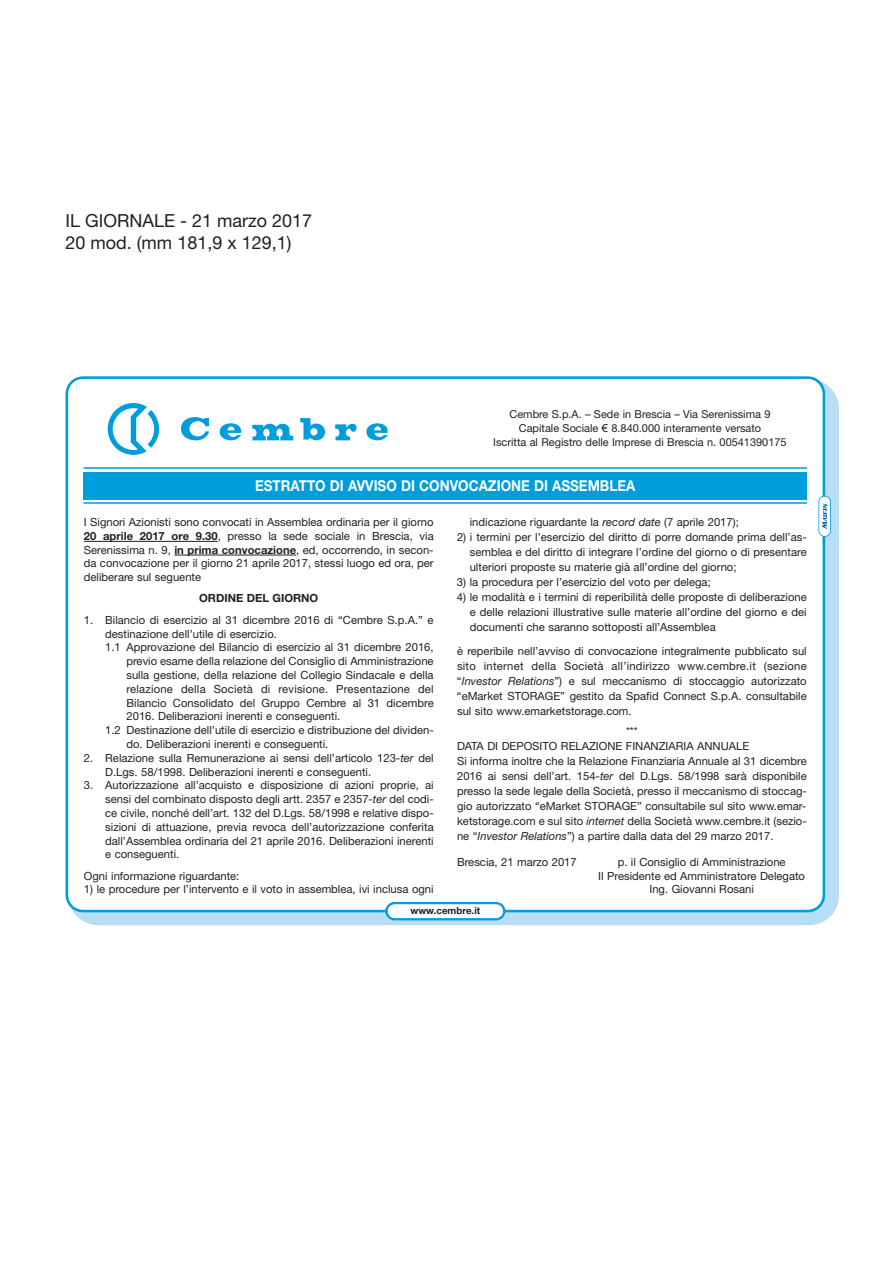
<style>
.page{position:relative;width:893px;height:1263px;background:#fff}
.page>*{position:absolute;margin:0;border:0;box-sizing:border-box;transform-origin:0 0}
.t1{font:18px/21.6px "Helvetica Neue";color:#231f20}
.t2{font:700 15px "Helvetica Neue";color:#fff;scale:.9 1}
.t3{font:11.25px/15px "Helvetica Neue";color:#231f20;text-align:justify}
.t4{font:11.25px "Helvetica Neue";letter-spacing:.02em;color:#231f20}
.t5{font:700 11.25px "Helvetica Neue";color:#231f20}
.t6{font:10.95px/14.1px "Helvetica Neue";color:#231f20;text-align:center}
.t7{font:700 9.75px "Helvetica Neue";color:#231f20}
.s1{font-family:"Arial";font-size:11.1px}
.s2{font-weight:700}
.s3{font-style:italic}
</style>
<div class="page">
<div style="left:68px;top:379px;width:771px;height:546px;background:#b7def4;border-radius:30px"></div>
<div style="left:66px;top:376px;width:759px;height:536px;background:#fff"></div>
<svg style="left:108px;top:403px;width:51px;height:52px;background:#a6ddf2"></svg>
<svg style="left:181px;top:417px;width:28px;height:23px"></svg>
<svg style="left:220px;top:423px;width:21px;height:17px"></svg>
<svg style="left:252px;top:424px;width:41px;height:16px"></svg>
<svg style="left:300px;top:418px;width:25px;height:22px"></svg>
<svg style="left:335px;top:424px;width:22px;height:16px"></svg>
<svg style="left:366px;top:423px;width:22px;height:17px"></svg>
<svg style="left:818px;top:496px;width:13px;height:41px"></svg>
<div style="left:83px;top:472px;width:724px;height:27px;background:#009ddc"></div>
<hr style="left:84px;top:541px;width:134px;height:1px;background:#231f20">
<hr style="left:174px;top:555px;width:122px;height:1px;background:#231f20">
<hr style="left:83px;top:502px;width:724px;height:2px;background:#009ddc">
<hr style="left:83px;top:467px;width:724px;height:2px;background:#009ddc">
<svg style="left:385px;top:902px;width:120px;height:18px;background:#bfe6f6"></svg>
<p class="t1" style="left:66px;top:210px;width:248px">IL GIORNALE - 21 marzo 2017<br>20 mod. (mm 181,9 x 129,1)</p>
<p class="t6" style="left:493px;top:406px;width:295px">Cembre S.p.A. – Sede in Brescia – Via Serenissima 9<br>Capitale Sociale <span class="s1">€</span> 8.840.000 interamente versato<br>Iscritta al Registro delle Imprese di Brescia n. 00541390175</p>
<p class="t2" style="left:255px;top:476px;width:424px">ESTRATTO DI AVVISO DI CONVOCAZIONE DI ASSEMBLEA</p>
<p class="t3" style="left:84px;top:515px;width:351px;line-height:13.6px">I Signori Azionisti sono convocati in Assemblea ordinaria per il giorno <span class="s2">20 aprile 2017 ore 9.30</span>, presso la sede sociale in Brescia, via Serenissima n. 9, <span class="s2">in prima convocazione</span>, ed, occorrendo, in secon&shy;da convocazione per il giorno 21 aprile 2017, stessi luogo ed ora, per deliberare sul seguente</p>
<p class="t5" style="left:199px;top:591px;width:121px">ORDINE DEL GIORNO</p>
<p class="t3" style="left:84px;top:612px;width:351px">1. Bilancio di esercizio al 31 dicembre 2016 di “Cembre S.p.A.” e</p>
<p class="t3" style="left:105px;top:626px;width:173px">destinazione dell’utile di esercizio.</p>
<p class="t3" style="left:105px;top:640px;width:330px">1.1 Approvazione del Bilancio di esercizio al 31 dicembre 2016,</p>
<p class="t3" style="left:126px;top:653px;width:309px">previo esame della relazione del Consiglio di Amministrazione</p>
<p class="t3" style="left:126px;top:667px;width:309px">sulla gestione, della relazione del Collegio Sindacale e della</p>
<p class="t4" style="left:126px;top:682px;width:309px">relazione della Società di revisione. Presentazione del</p>
<p class="t3" style="left:126px;top:695px;width:309px">Bilancio Consolidato del Gruppo Cembre al 31 dicembre</p>
<p class="t3" style="left:127px;top:709px;width:215px">2016. Deliberazioni inerenti e conseguenti.</p>
<p class="t3" style="left:105px;top:722px;width:330px">1.2 Destinazione dell’utile di esercizio e distribuzione del dividen-</p>
<p class="t3" style="left:127px;top:736px;width:203px">do. Deliberazioni inerenti e conseguenti.</p>
<p class="t3" style="left:105px;top:751px;width:330px;line-height:13.8px;text-indent:-21px">2. Relazione sulla Remunerazione ai sensi dell’articolo 123-<span class="s3">ter</span> del<br>D.Lgs. 58/1998. Deliberazioni inerenti e conseguenti.</p>
<p class="t3" style="left:105px;top:778px;width:330px;line-height:13.8px;text-indent:-21px">3. Autorizzazione all’acquisto e disposizione di azioni proprie, ai sensi del combinato disposto degli artt. 2357 e 2357-<span class="s3">ter</span> del codi&shy;ce civile, nonché dell’art. 132 del D.Lgs. 58/1998 e relative dispo&shy;sizioni di attuazione, previa revoca dell’autorizzazione conferita dall’Assemblea ordinaria del 21 aprile 2016. Deliberazioni inerenti e conseguenti.</p>
<p class="t3" style="left:84px;top:868px;width:157px">Ogni informazione riguardante:</p>
<p class="t3" style="left:84px;top:882px;width:351px">1) le procedure per l’intervento e il voto in assemblea, ivi inclusa ogni</p>
<p class="t3" style="left:470px;top:515px;width:270px">indicazione riguardante la <span class="s3">record date</span> (7 aprile 2017);</p>
<p class="t3" style="left:470px;top:530px;width:339px;text-indent:-13px">2) i termini per l’esercizio del diritto di porre domande prima dell’as&shy;semblea e del diritto di integrare l’ordine del giorno o di presentare ulteriori proposte su materie già all’ordine del giorno;</p>
<p class="t3" style="left:457px;top:575px;width:255px">3) la procedura per l’esercizio del voto per delega;</p>
<p class="t3" style="left:470px;top:590px;width:338px;text-indent:-13px">4) le modalità e i termini di reperibilità delle proposte di deliberazione e delle relazioni illustrative sulle materie all’ordine del giorno e dei documenti che saranno sottoposti all’Assemblea</p>
<p class="t3" style="left:457px;top:644px;width:351px">è reperibile nell’avviso di convocazione integralmente pubblicato sul sito internet della Società all’indirizzo www.cembre.it (sezione “<span class="s3">Investor Relations</span>”) e sul meccanismo di stoccaggio autorizzato “eMarket STORAGE” gestito da Spafid Connect S.p.A. consultabile sul sito www.emarketstorage.com.</p>
<p class="t3" style="left:457px;top:723px;width:351px;text-align:left;text-indent:169px">***<br>DATA DI DEPOSITO RELAZIONE FINANZIARIA ANNUALE<br>Si informa inoltre che la Relazione Finanziaria Annuale al 31 dicembre 2016 ai sensi dell’art. 154-<span class="s3">ter</span> del D.Lgs. 58/1998 sarà disponibile presso la sede legale della Società, presso il meccanismo di stoccag&shy;gio autorizzato “eMarket STORAGE” consultabile sul sito www.emar&shy;ketstorage.com e sul sito <span class="s3">internet</span> della Società www.cembre.it (sezio&shy;ne “<span class="s3">Investor Relations</span>”) a partire dalla data del 29 marzo 2017.</p>
<p class="t3" style="left:457px;top:855px;width:121px">Brescia, 21 marzo 2017</p>
<p class="t3" style="left:598px;top:855px;width:208px;line-height:13.5px;text-align:center">p. il Consiglio di Amministrazione<br>Il Presidente ed Amministratore Delegato<br>Ing. Giovanni Rosani</p>
<p class="t7" style="left:410px;top:901px;width:71px">www.cembre.it</p>
</div>
